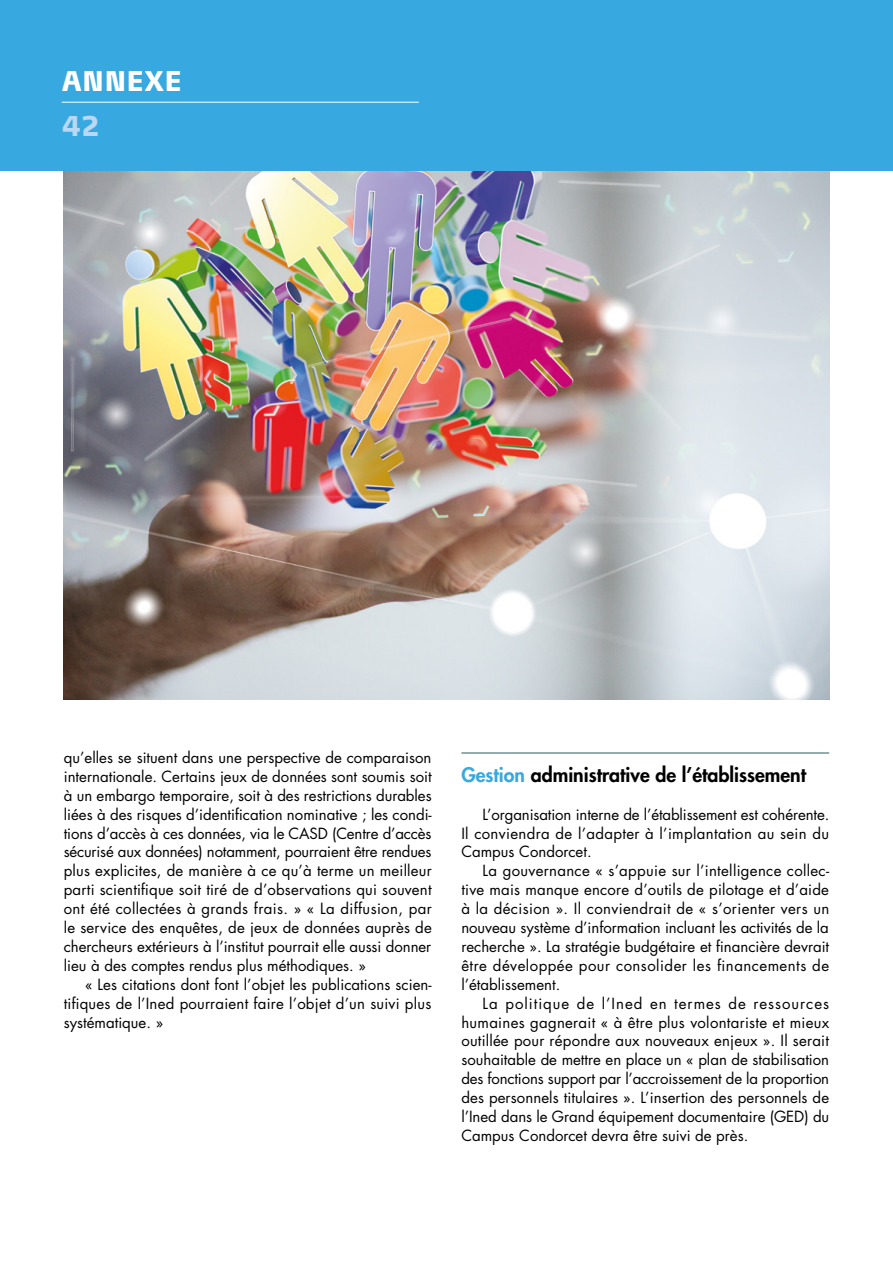
<style>
.page{position:relative;width:893px;height:1263px;background:#fff}
.page>*{position:absolute;margin:0;border:0;box-sizing:border-box;transform-origin:0 0}
.t1{font:900 27px "Max OT";letter-spacing:.01em;color:#fff;scale:.9 1}
.t2{font:900 27px "Max OT";color:#b9d8f3;scale:.9 1}
.t3{font:800 19.5px "Futura Std";color:#000}
.t4{font:15px/18.9px "Futura Std";color:#000;text-align:justify}
.s1{color:#38a8e0}
</style>
<div class="page">
<hr style="left:461px;top:753px;width:368px;height:1px;background:#275b66">
<img style="left:64px;top:170px;width:765px;height:529px">
<div style="left:0;top:0;width:893px;height:170px;background:#38a8e0"></div>
<hr style="left:62px;top:102px;width:357px;height:1px;background:#fff">
<h1 class="t1" style="left:62px;top:64px;width:135px">ANNEXE</h1>
<h1 class="t2" style="left:62px;top:108px;width:43px">42</h1>
<p class="t4" style="left:64px;top:748px;width:370px">qu’elles se situent dans une perspective de comparaison internationale. Certains jeux de données sont soumis soit à un embargo temporaire, soit à des restrictions durables liées à des risques d’identification nominative ; les condi&shy;tions d’accès à ces données, via le CASD (Centre d’accès sécurisé aux données) notamment, pourraient être rendues plus explicites, de manière à ce qu’à terme un meilleur parti scientifique soit tiré de d’observations qui souvent ont été collectées à grands frais. » « La diffusion, par le service des enquêtes, de jeux de données auprès de chercheurs extérieurs à l’institut pourrait elle aussi donner lieu à des comptes rendus plus méthodiques. »</p>
<p class="t4" style="left:64px;top:975px;width:369px;text-indent:21px">« Les citations dont font l’objet les publications scien&shy;tifiques de l’Ined pourraient faire l’objet d’un suivi plus systématique. »</p>
<h2 class="t3" style="left:461px;top:762px;width:346px"><span class="s1">Gestion</span> administrative de l’établissement</h2>
<p class="t4" style="left:461px;top:805px;width:369px;text-indent:21px">L’organisation interne de l’établissement est cohérente.<br>Il conviendra de l’adapter à l’implantation au sein du Campus Condorcet.</p>
<p class="t4" style="left:461px;top:861px;width:369px;text-indent:21px">La gouvernance « s’appuie sur l’intelligence collec&shy;tive mais manque encore d’outils de pilotage et d’aide à la décision ». Il conviendrait de « s’orienter vers un nouveau système d’information incluant les activités de la recherche ». La stratégie budgétaire et financière devrait être développée pour consolider les financements de l’établissement.</p>
<p class="t4" style="left:461px;top:994px;width:369px;text-indent:21px">La politique de l’Ined en termes de ressources humaines gagnerait « à être plus volontariste et mieux outillée pour répondre aux nouveaux enjeux ». Il serait souhaitable de mettre en place un « plan de stabilisation des fonctions support par l’accroissement de la proportion des personnels titulaires ». L’insertion des personnels de l’Ined dans le Grand équipement documentaire (GED) du Campus Condorcet devra être suivi de près.</p>
</div>
